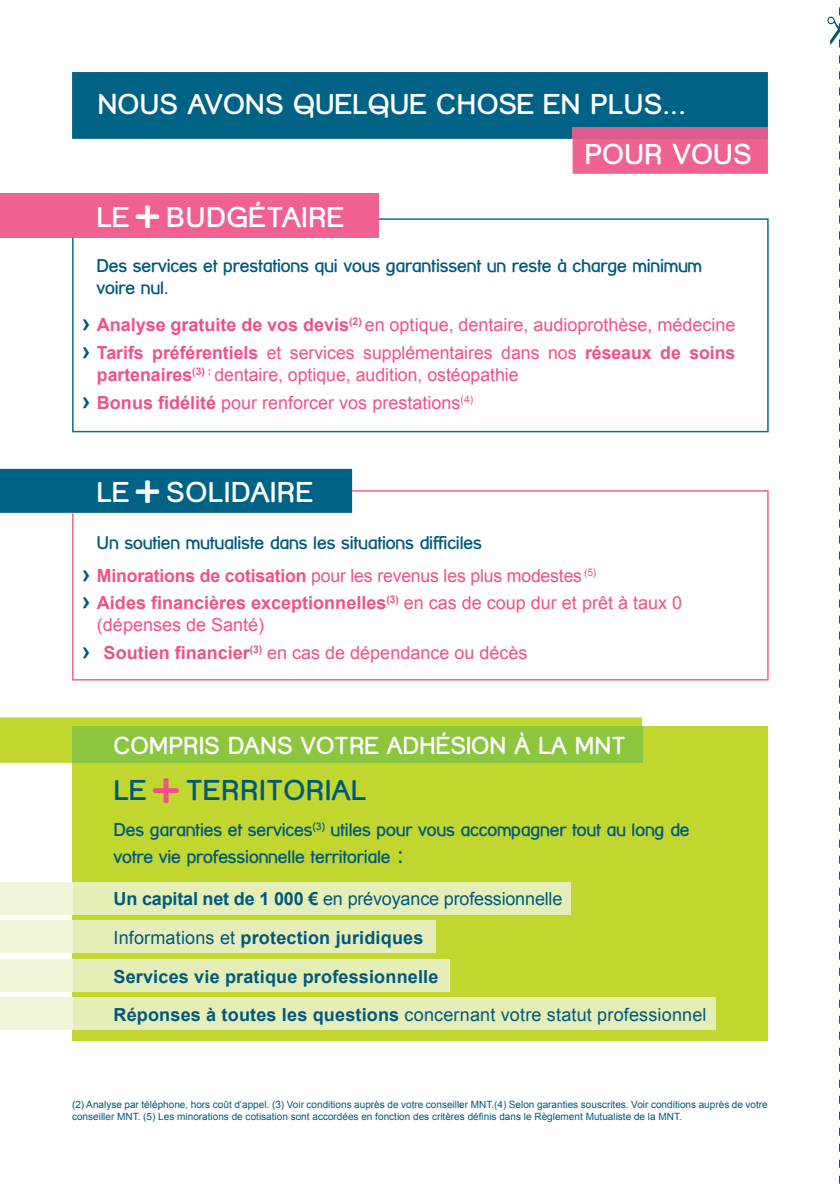
<style>
.page{position:relative;width:840px;height:1191px;background:#fff}
.page>*{position:absolute;margin:0;border:0;box-sizing:border-box;transform-origin:0 0}
.t1{font:28px/50.4px "Street Corner Bold modif";color:#fff}
.t2{font:28px "Street Corner Bold modif";letter-spacing:.02em;color:#fff}
.t3{font:28px "Street Corner Bold modif";letter-spacing:.02em;color:#00597c}
.t4{font:24px "Street Corner Bold modif";color:#fff}
.t5{font:18px/27.6px "Arial";color:#f05089}
.t6{font:18px/21.6px "Street Corner Bold modif";letter-spacing:-.01em;color:#00597c}
.t7{font:700 18px/38.6px "Arial";letter-spacing:.01em;color:#00597c}
.t8{font:10px/12px "Arial";color:#00597c}
.s1{font-size:29.6px}
.s2{font-size:46.2px}
.s3{font-weight:700;font-size:24px;color:#00597c}
.s4{font-weight:700}
.s5{font-size:50.4px;color:#f05089}
.s6{font-size:22.8px}
.s7{font-weight:400}
</style>
<div class="page">
<div style="left:72px;top:72px;width:695px;height:67px;background:#006385"></div>
<div style="left:572px;top:139px;width:195px;height:35px;background:#f06291"></div>
<div style="left:572px;top:128px;width:195px;height:11px;background:#db5b8b"></div>
<div style="left:0;top:194px;width:378px;height:44px;background:#f06192"></div>
<svg style="left:72px;top:218px;width:696px;height:214px"></svg>
<svg style="left:72px;top:490px;width:696px;height:190px"></svg>
<div style="left:0;top:469px;width:352px;height:44px;background:#006385"></div>
<div style="left:72px;top:726px;width:695px;height:314px;background:#c1d72f"></div>
<div style="left:72px;top:882px;width:498px;height:32px;background:#e6eeb8"></div>
<div style="left:0;top:882px;width:72px;height:32px;background:#f1f6d9"></div>
<div style="left:72px;top:959px;width:378px;height:32px;background:#e6eeb8"></div>
<div style="left:0;top:959px;width:72px;height:32px;background:#f1f6d9"></div>
<div style="left:72px;top:920px;width:363px;height:33px;background:#e6eeb8"></div>
<div style="left:0;top:920px;width:72px;height:33px;background:#f1f6d9"></div>
<div style="left:72px;top:997px;width:643px;height:33px;background:#e6eeb8"></div>
<div style="left:0;top:997px;width:72px;height:33px;background:#f1f6d9"></div>
<svg style="left:0;top:717px;width:641px;height:46px;background:#c3d836"></svg>
<div style="left:72px;top:726px;width:569px;height:37px;background:#8cc63e"></div>
<svg style="left:827px;top:16px;width:12px;height:29px"></svg>
<h1 class="t1" style="left:584px;top:78px;width:169px;text-indent:-487px">NOUS AVONS QUELQUE CHOSE EN PLUS..<span class="s1">.<br></span>POUR VOUS</h1>
<h1 class="t2" style="left:96px;top:201px;width:249px">LE <span class="s2">+</span> BUDGÉTAIRE</h1>
<p class="t6" style="left:96px;top:255px;width:606px">Des services et prestations qui vous garantissent un reste à charge minimum voire nul.</p>
<p class="t5" style="left:82px;top:311px;width:654px"><span class="s3">›</span> <span class="s4">Analyse gratuite de vos devis</span><sup>(2)</sup> en optique, dentaire, audioprothèse, médecine <span class="s3">›</span> <span class="s4">Tarifs préférentiels</span> et services supplémentaires dans nos <span class="s4">réseaux de soins</span></p>
<p class="t5" style="left:82px;top:361px;width:437px;text-indent:15px"><span class="s4">partenaires</span><sup>(3)</sup> <sup>:</sup> dentaire, optique, audition, ostéopathie <span class="s3">›</span> <span class="s4">Bonus fidélité</span> pour renforcer vos prestations<sup>(4)</sup></p>
<h1 class="t2" style="left:96px;top:476px;width:218px">LE <span class="s2">+</span> SOLIDAIRE</h1>
<p class="t6" style="left:96px;top:532px;width:387px">Un soutien mutualiste dans les situations difficiles</p>
<p class="t5" style="left:82px;top:562px;width:601px"><span class="s3">›</span> <span class="s4">Minorations de cotisation</span> pour les revenus les plus modestes <sup>(5)<br></sup><span class="s3">›</span> <span class="s4">Aides financières exceptionnelles</span><sup>(3)</sup> en cas de coup dur et prêt à taux 0</p>
<p class="t5" style="left:82px;top:611px;width:446px;text-indent:15px">(dépenses de Santé)<br><span class="s3">›</span> <span class="s4">Soutien financier</span><sup>(3)</sup> en cas de dépendance ou décès</p>
<h2 class="t4" style="left:113px;top:731px;width:513px">COMPRIS DANS VOTRE ADHÉSION À LA MNT</h2>
<h1 class="t3" style="left:113px;top:774px;width:254px">LE <span class="s5">+</span> TERRITORIAL</h1>
<p class="t6" style="left:113px;top:815px;width:577px;line-height:27.4px">Des garanties et services<sup>(3)</sup> utiles pour vous accompagner tout au long de votre vie professionnelle territoriale <span class="s6">:</span></p>
<p class="t7" style="left:113px;top:880px;width:594px">Un capital net de 1 000 € <span class="s7">en prévoyance professionnelle<br>Informations et</span> protection juridiques<br>Services vie pratique professionnelle<br>Réponses à toutes les questions <span class="s7">concernant votre statut professionnel</span></p>
<p class="t8" style="left:72px;top:1098px;width:696px">(2) Analyse par téléphone, hors coût d’appel. (3) Voir conditions auprès de votre conseiller MNT.(4) Selon garanties souscrites. Voir conditions auprès de votre conseiller MNT. (5) Les minorations de cotisation sont accordées en fonction des critères définis dans le Règlement Mutualiste de la MNT.</p>
</div>
